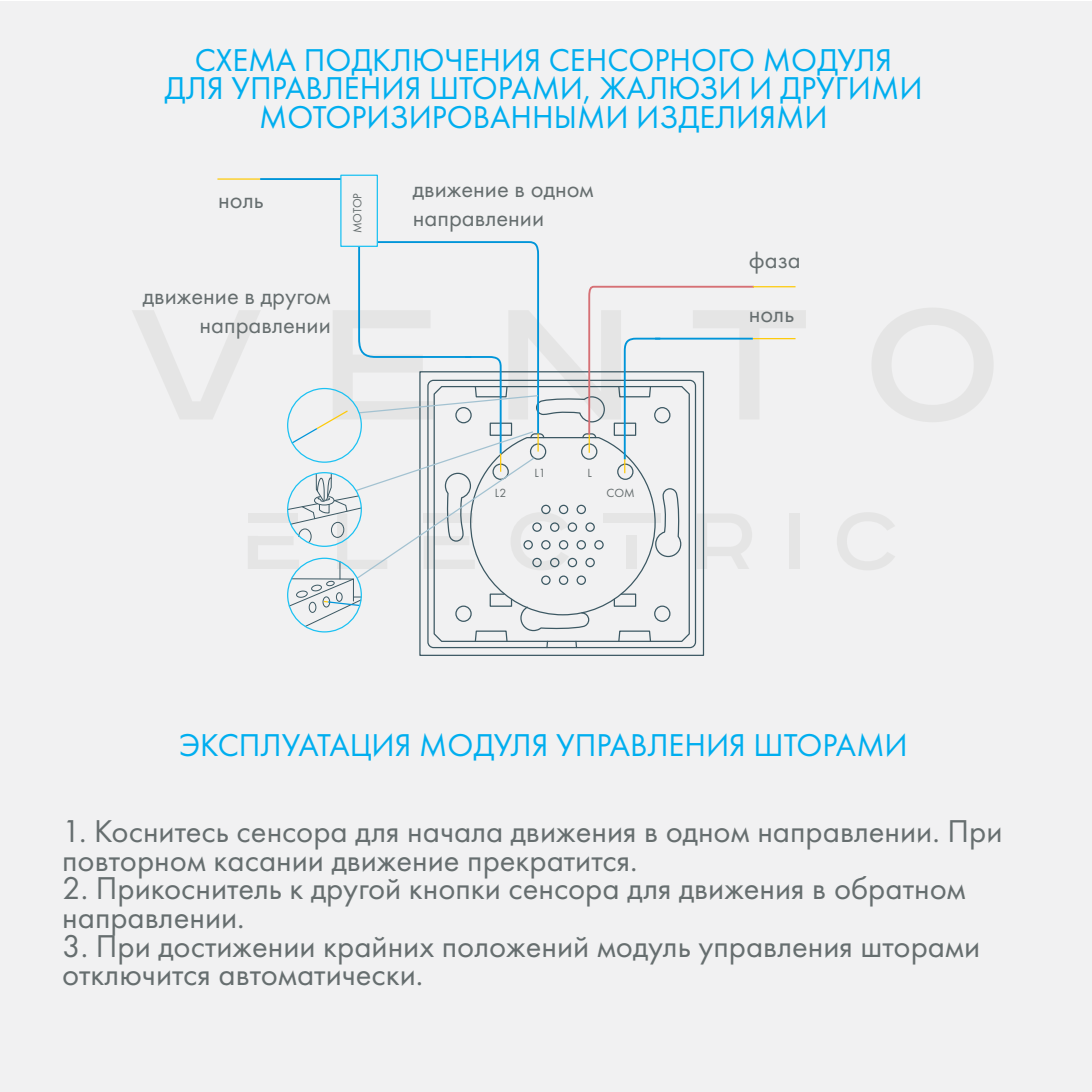
<style>
.page{position:relative;width:1092px;height:1092px;background:#fff}
.page>*{position:absolute;margin:0;border:0;box-sizing:border-box;transform-origin:0 0}
.t1{font:32.75px/28.8px "Futura New";color:#666e6f}
.t2{font:32.75px/28.8px "Futura New";color:#00aeef;text-align:center}
.t3{font:24.5px/28.8px "Futura New";color:#666e6f;text-align:right}
.t4{font:12.25px "Futura New";color:#666e6f}
</style>
<div class="page">
<div style="left:0;top:1px;width:1091px;height:1090px;background:#f1f1f2"></div>
<svg style="left:872px;top:308px;width:121px;height:114px"></svg>
<svg style="left:837px;top:512px;width:58px;height:58px"></svg>
<hr style="left:217px;top:178px;width:43px;height:2px;background:#feca0a">
<hr style="left:260px;top:178px;width:81px;height:2px;background:#0095d9">
<svg style="left:132px;top:241px;width:674px;height:406px"></svg>
<div style="left:340px;top:175px;width:38px;height:72px;border:1px solid #1ac1f3"></div>
<p class="t2" style="left:164px;top:45px;width:759px">СХЕМА ПОДКЛЮЧЕНИЯ СЕНСОРНОГО МОДУЛЯ<br>ДЛЯ УПРАВЛЕНИЯ ШТОРАМИ, ЖАЛЮЗИ И ДРУГИМИ<br>МОТОРИЗИРОВАННЫМИ ИЗДЕЛИЯМИ</p>
<p class="t3" style="left:218px;top:186px;width:47px">ноль</p>
<p class="t4" style="left:350px;top:233px;width:42px;rotate:-90deg">МОТОР</p>
<p class="t3" style="left:143px;top:281px;width:189px">движение в другом направлении</p>
<p class="t3" style="left:413px;top:174px;width:182px;text-align:left">движение в одном направлении</p>
<p class="t4" style="left:534px;top:466px;width:13px">L1</p>
<p class="t4" style="left:587px;top:466px;width:6px">L</p>
<p class="t4" style="left:495px;top:485px;width:13px">L2</p>
<p class="t4" style="left:606px;top:485px;width:30px">COM</p>
<p class="t3" style="left:748px;top:245px;width:54px">фаза</p>
<p class="t3" style="left:748px;top:299px;width:47px">ноль</p>
<p class="t2" style="left:179px;top:730px;width:730px">ЭКСПЛУАТАЦИЯ МОДУЛЯ УПРАВЛЕНИЯ ШТОРАМИ</p>
<p class="t1" style="left:62px;top:816px;width:941px">1. Коснитесь сенсора для начала движения в одном направлении. При повторном касании движение прекратится.</p>
<p class="t1" style="left:62px;top:873px;width:905px">2. Прикоснитель к другой кнопки сенсора для движения в обратном направлении.</p>
<p class="t1" style="left:62px;top:931px;width:919px">3. При достижении крайних положений модуль управления шторами отключится автоматически.</p>
</div>
